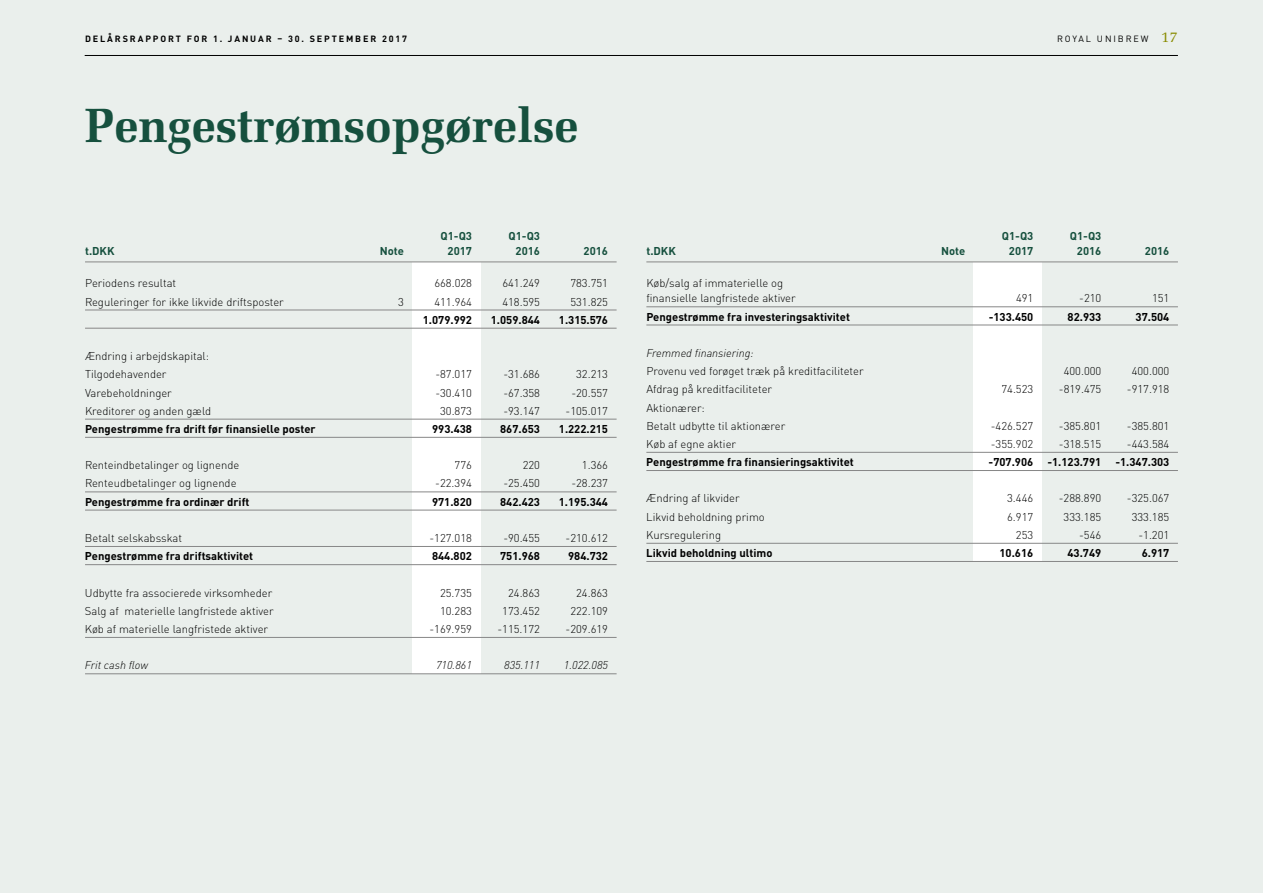
<style>
.page{position:relative;width:1263px;height:893px;background:#eaefec}
.page>*{position:absolute;margin:0;border:0;box-sizing:border-box;transform-origin:0 0}
.t1{font:700 48px "Melior LT Std";color:#16503e}
.t2{font:300 11.25px/18.1px "DINOT";color:#000}
.t3{font:700 11.25px "DINOT";color:#000}
.t4{font:700 11.25px "DINOT";color:#16503e}
.t5{font:italic 300 11.25px "DINOT";color:#000}
.t6{font:700 9px "DINOT";letter-spacing:.21em;color:#000}
.t7{font:9px "DINOT";letter-spacing:.21em;color:#000}
.s1{font-family:"Melior LT Std";font-size:15px;color:#898b00}
</style>
<div class="page">
<div style="left:412px;top:262px;width:68px;height:412px;background:#fff"></div>
<div style="left:974px;top:262px;width:68px;height:299px;background:#fff"></div>
<hr style="left:646px;top:262px;width:532px;height:1px;background:#878787">
<hr style="left:646px;top:307px;width:532px;height:1px;background:#878787">
<hr style="left:646px;top:325px;width:532px;height:1px;background:#878787">
<hr style="left:646px;top:452px;width:532px;height:1px;background:#878787">
<hr style="left:646px;top:470px;width:532px;height:1px;background:#878787">
<hr style="left:646px;top:543px;width:532px;height:1px;background:#878787">
<hr style="left:646px;top:561px;width:532px;height:1px;background:#878787">
<hr style="left:85px;top:262px;width:532px;height:1px;background:#878787">
<hr style="left:85px;top:310px;width:532px;height:1px;background:#878787">
<hr style="left:85px;top:328px;width:532px;height:1px;background:#878787">
<hr style="left:85px;top:419px;width:532px;height:1px;background:#878787">
<hr style="left:85px;top:437px;width:532px;height:1px;background:#878787">
<hr style="left:85px;top:492px;width:532px;height:1px;background:#878787">
<hr style="left:85px;top:510px;width:532px;height:1px;background:#878787">
<hr style="left:85px;top:546px;width:532px;height:1px;background:#878787">
<hr style="left:85px;top:564px;width:532px;height:1px;background:#878787">
<hr style="left:85px;top:637px;width:532px;height:1px;background:#878787">
<hr style="left:85px;top:673px;width:532px;height:1px;background:#878787">
<hr style="left:85px;top:55px;width:1093px;height:1px;background:#000">
<p class="t6" style="left:85px;top:33px;width:323px">DELÅRSRAPPORT FOR 1. JANUAR – 30. SEPTEMBER 2017</p>
<p class="t7" style="left:1057px;top:33px;width:122px">ROYAL UNIBREW <span class="s1">17</span></p>
<h1 class="t1" style="left:85px;top:97px;width:495px">Pengestrømsopgørelse</h1>
<p class="t4" style="left:440px;top:229px;width:33px">Q1-Q3</p>
<p class="t4" style="left:509px;top:229px;width:33px">Q1-Q3</p>
<p class="t4" style="left:85px;top:244px;width:31px">t.DKK</p>
<p class="t4" style="left:380px;top:244px;width:26px">Note</p>
<p class="t4" style="left:448px;top:244px;width:26px">2017</p>
<p class="t4" style="left:516px;top:244px;width:26px">2016</p>
<p class="t4" style="left:584px;top:244px;width:26px">2016</p>
<p class="t2" style="left:85px;top:274px;width:93px">Periodens resultat</p>
<p class="t2" style="left:434px;top:274px;width:39px">668.028</p>
<p class="t2" style="left:502px;top:274px;width:39px">641.249</p>
<p class="t2" style="left:570px;top:274px;width:39px">783.751</p>
<p class="t2" style="left:85px;top:292px;width:200px">Reguleringer for ikke likvide driftsposter</p>
<p class="t2" style="left:398px;top:292px;width:7px">3</p>
<p class="t2" style="left:434px;top:292px;width:39px">411.964</p>
<p class="t2" style="left:502px;top:292px;width:39px">418.595</p>
<p class="t2" style="left:570px;top:292px;width:39px">531.825</p>
<p class="t3" style="left:423px;top:312px;width:51px">1.079.992</p>
<p class="t3" style="left:491px;top:312px;width:51px">1.059.844</p>
<p class="t3" style="left:559px;top:312px;width:51px">1.315.576</p>
<p class="t2" style="left:85px;top:347px;width:126px">Ændring i arbejdskapital:<br>Tilgodehavender</p>
<p class="t2" style="left:435px;top:365px;width:38px">-87.017</p>
<p class="t2" style="left:503px;top:365px;width:38px">-31.686</p>
<p class="t2" style="left:576px;top:365px;width:33px">32.213</p>
<p class="t2" style="left:85px;top:383px;width:88px">Varebeholdninger</p>
<p class="t2" style="left:435px;top:383px;width:38px">-30.410</p>
<p class="t2" style="left:503px;top:383px;width:38px">-67.358</p>
<p class="t2" style="left:571px;top:383px;width:38px">-20.557</p>
<p class="t2" style="left:85px;top:401px;width:128px">Kreditorer og anden gæld</p>
<p class="t2" style="left:440px;top:401px;width:33px">30.873</p>
<p class="t2" style="left:503px;top:401px;width:38px">-93.147</p>
<p class="t2" style="left:566px;top:401px;width:44px">-105.017</p>
<p class="t3" style="left:85px;top:421px;width:232px">Pengestrømme fra drift før finansielle poster</p>
<p class="t3" style="left:432px;top:421px;width:41px">993.438</p>
<p class="t3" style="left:500px;top:421px;width:41px">867.653</p>
<p class="t3" style="left:559px;top:421px;width:51px">1.222.215</p>
<p class="t2" style="left:85px;top:456px;width:156px">Renteindbetalinger og lignende</p>
<p class="t2" style="left:455px;top:456px;width:19px">776</p>
<p class="t2" style="left:523px;top:456px;width:19px">220</p>
<p class="t2" style="left:582px;top:456px;width:28px">1.366</p>
<p class="t2" style="left:85px;top:474px;width:153px">Renteudbetalinger og lignende</p>
<p class="t2" style="left:435px;top:474px;width:38px">-22.394</p>
<p class="t2" style="left:503px;top:474px;width:38px">-25.450</p>
<p class="t2" style="left:571px;top:474px;width:38px">-28.237</p>
<p class="t3" style="left:85px;top:494px;width:166px">Pengestrømme fra ordinær drift</p>
<p class="t3" style="left:432px;top:494px;width:41px">971.820</p>
<p class="t3" style="left:500px;top:494px;width:41px">842.423</p>
<p class="t3" style="left:559px;top:494px;width:51px">1.195.344</p>
<p class="t2" style="left:85px;top:529px;width:99px">Betalt selskabsskat</p>
<p class="t2" style="left:429px;top:529px;width:44px">-127.018</p>
<p class="t2" style="left:503px;top:529px;width:38px">-90.455</p>
<p class="t2" style="left:566px;top:529px;width:44px">-210.612</p>
<p class="t3" style="left:85px;top:549px;width:170px">Pengestrømme fra driftsaktivitet</p>
<p class="t3" style="left:432px;top:549px;width:41px">844.802</p>
<p class="t3" style="left:500px;top:549px;width:41px">751.968</p>
<p class="t3" style="left:568px;top:549px;width:41px">984.732</p>
<p class="t2" style="left:85px;top:583px;width:189px">Udbytte fra associerede virksomheder</p>
<p class="t2" style="left:440px;top:583px;width:33px">25.735</p>
<p class="t2" style="left:508px;top:583px;width:33px">24.863</p>
<p class="t2" style="left:576px;top:583px;width:33px">24.863</p>
<p class="t2" style="left:85px;top:602px;width:190px">Salg af materielle langfristede aktiver</p>
<p class="t2" style="left:440px;top:602px;width:33px">10.283</p>
<p class="t2" style="left:502px;top:602px;width:39px">173.452</p>
<p class="t2" style="left:570px;top:602px;width:39px">222.109</p>
<p class="t2" style="left:85px;top:620px;width:185px">Køb af materielle langfristede aktiver</p>
<p class="t2" style="left:429px;top:620px;width:44px">-169.959</p>
<p class="t2" style="left:497px;top:620px;width:44px">-115.172</p>
<p class="t2" style="left:565px;top:620px;width:44px">-209.619</p>
<p class="t5" style="left:85px;top:658px;width:65px">Frit cash flow</p>
<p class="t5" style="left:436px;top:658px;width:37px">710.861</p>
<p class="t5" style="left:504px;top:658px;width:37px">835.111</p>
<p class="t5" style="left:564px;top:658px;width:46px">1.022.085</p>
<p class="t4" style="left:1002px;top:229px;width:33px">Q1-Q3</p>
<p class="t4" style="left:1070px;top:229px;width:33px">Q1-Q3</p>
<p class="t4" style="left:646px;top:244px;width:31px">t.DKK</p>
<p class="t4" style="left:941px;top:244px;width:26px">Note</p>
<p class="t4" style="left:1009px;top:244px;width:26px">2017</p>
<p class="t4" style="left:1077px;top:244px;width:26px">2016</p>
<p class="t4" style="left:1145px;top:244px;width:26px">2016</p>
<p class="t2" style="left:646px;top:276px;width:151px;line-height:15px">Køb/salg af immaterielle og finansielle langfristede aktiver</p>
<p class="t2" style="left:1016px;top:289px;width:19px">491</p>
<p class="t2" style="left:1079px;top:289px;width:24px">-210</p>
<p class="t2" style="left:1152px;top:289px;width:19px">151</p>
<p class="t3" style="left:646px;top:309px;width:205px">Pengestrømme fra investeringsaktivitet</p>
<p class="t3" style="left:989px;top:309px;width:46px">-133.450</p>
<p class="t3" style="left:1067px;top:309px;width:35px">82.933</p>
<p class="t3" style="left:1136px;top:309px;width:35px">37.504</p>
<p class="t5" style="left:646px;top:346px;width:109px">Fremmed finansiering:</p>
<p class="t2" style="left:646px;top:362px;width:219px">Provenu ved forøget træk på kreditfaciliteter</p>
<p class="t2" style="left:1064px;top:362px;width:39px">400.000</p>
<p class="t2" style="left:1132px;top:362px;width:39px">400.000</p>
<p class="t2" style="left:646px;top:380px;width:127px">Afdrag på kreditfaciliteter</p>
<p class="t2" style="left:1001px;top:380px;width:33px">74.523</p>
<p class="t2" style="left:1059px;top:380px;width:44px">-819.475</p>
<p class="t2" style="left:1127px;top:380px;width:44px">-917.918</p>
<p class="t2" style="left:646px;top:398px;width:141px">Aktionærer:<br>Betalt udbytte til aktionærer</p>
<p class="t2" style="left:991px;top:416px;width:44px">-426.527</p>
<p class="t2" style="left:1059px;top:416px;width:44px">-385.801</p>
<p class="t2" style="left:1127px;top:416px;width:44px">-385.801</p>
<p class="t2" style="left:646px;top:435px;width:91px">Køb af egne aktier</p>
<p class="t2" style="left:991px;top:435px;width:44px">-355.902</p>
<p class="t2" style="left:1059px;top:435px;width:44px">-318.515</p>
<p class="t2" style="left:1127px;top:435px;width:44px">-443.584</p>
<p class="t3" style="left:646px;top:455px;width:209px">Pengestrømme fra finansieringsaktivitet</p>
<p class="t3" style="left:989px;top:455px;width:46px">-707.906</p>
<p class="t3" style="left:1047px;top:455px;width:123px">-1.123.791 -1.347.303</p>
<p class="t2" style="left:646px;top:489px;width:95px">Ændring af likvider</p>
<p class="t2" style="left:1007px;top:489px;width:28px">3.446</p>
<p class="t2" style="left:1059px;top:489px;width:44px">-288.890</p>
<p class="t2" style="left:1127px;top:489px;width:44px">-325.067</p>
<p class="t2" style="left:646px;top:507px;width:120px">Likvid beholdning primo</p>
<p class="t2" style="left:1007px;top:507px;width:28px">6.917</p>
<p class="t2" style="left:1063px;top:507px;width:39px">333.185</p>
<p class="t2" style="left:1132px;top:507px;width:39px">333.185</p>
<p class="t2" style="left:646px;top:526px;width:76px">Kursregulering</p>
<p class="t2" style="left:1016px;top:526px;width:19px">253</p>
<p class="t2" style="left:1079px;top:526px;width:24px">-546</p>
<p class="t2" style="left:1138px;top:526px;width:32px">-1.201</p>
<p class="t3" style="left:646px;top:546px;width:128px">Likvid beholdning ultimo</p>
<p class="t3" style="left:999px;top:546px;width:35px">10.616</p>
<p class="t3" style="left:1067px;top:546px;width:35px">43.749</p>
<p class="t3" style="left:1142px;top:546px;width:29px">6.917</p>
</div>
